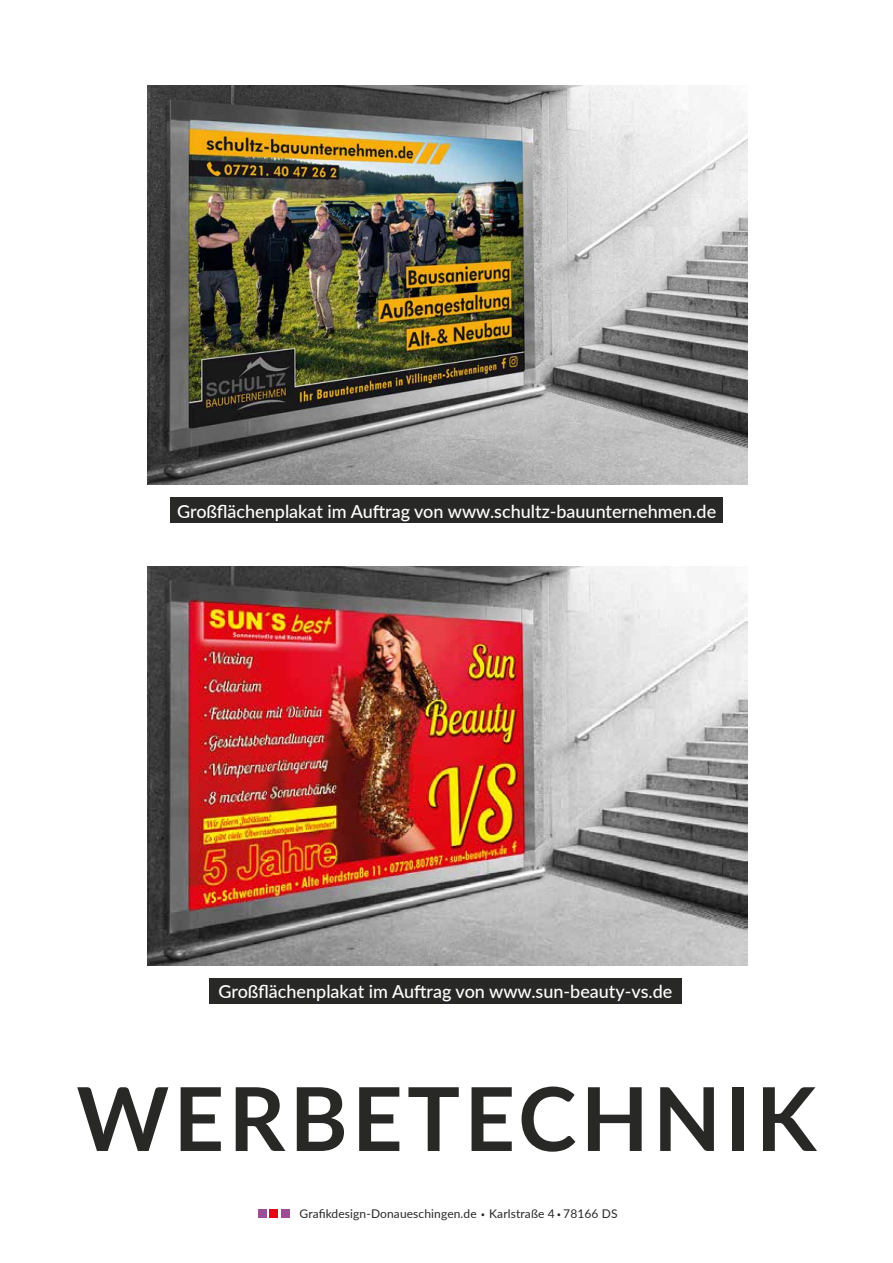
<style>
.page{position:relative;width:893px;height:1263px;background:#fff}
.page>*{position:absolute;margin:0;border:0;box-sizing:border-box;transform-origin:0 0}
.t1{font:700 88.2px "Lato";letter-spacing:.05em;color:#282827}
.t2{font:500 18px "Lato";color:#fff}
.t3{font:12px "Lato";letter-spacing:.01em;color:#282827}
.s1{font-size:7.5px}
</style>
<div class="page">
<div style="left:281px;top:1209px;width:8px;height:8px;background:#9f4c97"></div>
<div style="left:269px;top:1209px;width:9px;height:8px;background:#e30613"></div>
<div style="left:258px;top:1209px;width:8px;height:8px;background:#9f4c97"></div>
<img style="left:147px;top:85px;width:600px;height:400px">
<img style="left:147px;top:566px;width:600px;height:400px">
<div style="left:170px;top:497px;width:553px;height:26px;background:#282827"></div>
<div style="left:209px;top:978px;width:472px;height:26px;background:#282827"></div>
<p class="t2" style="left:177px;top:498px;width:541px">Großflächenplakat im Auftrag von www.schultz-bauunternehmen.de</p>
<p class="t2" style="left:218px;top:979px;width:455px">Großflächenplakat im Auftrag von www.sun-beauty-vs.de</p>
<h1 class="t1" style="left:76px;top:1054px;width:741px">WERBETECHNIK</h1>
<p class="t3" style="left:300px;top:1205px;width:320px">Grafikdesign-Donaueschingen.de <span class="s1">•</span> Karlstraße 4 <span class="s1">•</span> 78166 DS</p>
</div>
